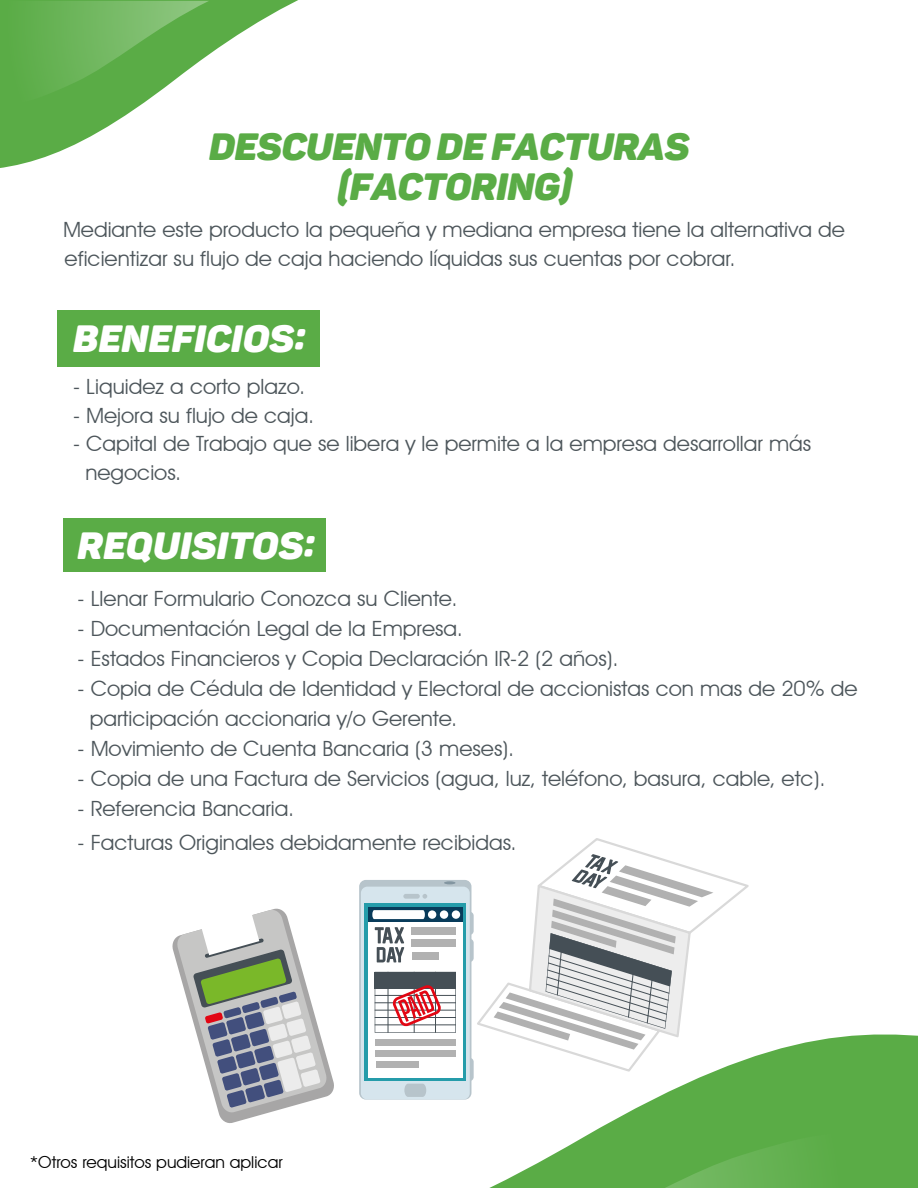
<style>
.page{position:relative;width:918px;height:1188px;background:#fff}
.page>*{position:absolute;margin:0;border:0;box-sizing:border-box;transform-origin:0 0}
.t1{font:italic 900 37.5px/40.5px "Panton Demo";letter-spacing:-.015em;color:#5aac46;text-align:center}
.t2{font:italic 900 37.5px "Panton Demo";color:#fff}
.t3{font:21px/29.2px "Avant Garde IT Cby BT";color:#4d565b}
.t4{font:16.5px "Avant Garde IT Cby BT";color:#000}
</style>
<div class="page">
<div style="left:63px;top:518px;width:263px;height:54px;background:#5aac46"></div>
<div style="left:57px;top:310px;width:263px;height:57px;background:#5aac46"></div>
<svg style="left:470px;top:1021px;width:448px;height:167px;fill:#5aac46"></svg>
<svg style="left:665px;top:1132px;width:253px;height:56px;background:#5eae4a"></svg>
<svg style="left:0;top:1px;width:296px;height:167px"></svg>
<svg style="left:0;top:1px;width:209px;height:106px;background:#71b760"></svg>
<svg style="left:172px;top:908px;width:162px;height:215px"></svg>
<div style="left:466px;top:912px;width:8px;height:23px;background:#b7c4cb;border-radius:4px"></div>
<div style="left:466px;top:939px;width:8px;height:23px;background:#b7c4cb;border-radius:4px"></div>
<div style="left:466px;top:1058px;width:8px;height:23px;background:#b7c4cb;border-radius:4px"></div>
<div style="left:359px;top:880px;width:112px;height:220px;background:#b7c4cb;border-radius:7px"></div>
<div style="left:361px;top:887px;width:109px;height:213px;background:#d6e5ed;border-radius:7px"></div>
<svg style="left:444px;top:881px;width:12px;height:3px"></svg>
<div style="left:364px;top:903px;width:102px;height:178px;background:#259caa"></div>
<div style="left:403px;top:894px;width:17px;height:5px;background:#b7c4cb;border-radius:2px"></div>
<svg style="left:422px;top:894px;width:5px;height:5px"></svg>
<svg style="left:404px;top:1084px;width:22px;height:13px"></svg>
<div style="left:368px;top:907px;width:95px;height:170px;background:#fff"></div>
<div style="left:368px;top:907px;width:95px;height:15px;background:#083b5a"></div>
<svg style="left:372px;top:910px;width:53px;height:9px"></svg>
<div style="left:428px;top:910px;width:8px;height:9px;background:#fff;border-radius:50%"></div>
<div style="left:440px;top:910px;width:8px;height:9px;background:#fff;border-radius:50%"></div>
<div style="left:452px;top:910px;width:8px;height:9px;background:#fff;border-radius:50%"></div>
<div style="left:412px;top:927px;width:44px;height:8px;background:#b1b1b1"></div>
<div style="left:412px;top:939px;width:44px;height:8px;background:#b1b1b1"></div>
<div style="left:412px;top:952px;width:26px;height:8px;background:#b1b1b1"></div>
<svg style="left:375px;top:927px;width:29px;height:35px"></svg>
<svg style="left:375px;top:972px;width:81px;height:61px"></svg>
<div style="left:376px;top:1039px;width:80px;height:7px;background:#b1b1b1"></div>
<div style="left:376px;top:1050px;width:80px;height:7px;background:#b1b1b1"></div>
<div style="left:376px;top:1061px;width:42px;height:7px;background:#b1b1b1"></div>
<svg style="left:474px;top:838px;width:278px;height:236px"></svg>
<h1 class="t1" style="left:209px;top:125px;width:482px">DESCUENTO DE FACTURAS (FACTORING)</h1>
<p class="t3" style="left:63px;top:214px;width:783px">Mediante este producto la pequeña y mediana empresa tiene la alternativa de eficientizar su flujo de caja haciendo líquidas sus cuentas por cobrar.</p>
<h1 class="t2" style="left:73px;top:314px;width:234px">BENEFICIOS:</h1>
<p class="t3" style="left:73px;top:372px;width:234px">- Liquidez a corto plazo.</p>
<p class="t3" style="left:73px;top:400px;width:243px">- Mejora su flujo de caja.</p>
<p class="t3" style="left:85px;top:429px;width:727px;line-height:28.5px;text-indent:-12px">- Capital de Trabajo que se libera y le permite a la empresa desarrollar más negocios.</p>
<h1 class="t2" style="left:78px;top:521px;width:239px">REQUISITOS:</h1>
<p class="t3" style="left:78px;top:583px;width:381px">- Llenar Formulario Conozca su Cliente.</p>
<p class="t3" style="left:78px;top:613px;width:387px">- Documentación Legal de la Empresa.</p>
<p class="t3" style="left:78px;top:643px;width:542px">- Estados Financieros y Copia Declaración IR-2 (2 años).</p>
<p class="t3" style="left:90px;top:673px;width:769px;line-height:30px;text-indent:-12px">- Copia de Cédula de Identidad y Electoral de accionistas con mas de 20% de participación accionaria y/o Gerente.</p>
<p class="t3" style="left:78px;top:733px;width:438px">- Movimiento de Cuenta Bancaria (3 meses).</p>
<p class="t3" style="left:78px;top:763px;width:749px">- Copia de una Factura de Servicios (agua, luz, teléfono, basura, cable, etc).</p>
<p class="t3" style="left:78px;top:793px;width:218px">- Referencia Bancaria.</p>
<p class="t3" style="left:78px;top:828px;width:440px">- Facturas Originales debidamente recibidas.</p>
<p class="t4" style="left:30px;top:1152px;width:254px">*Otros requisitos pudieran aplicar</p>
</div>
